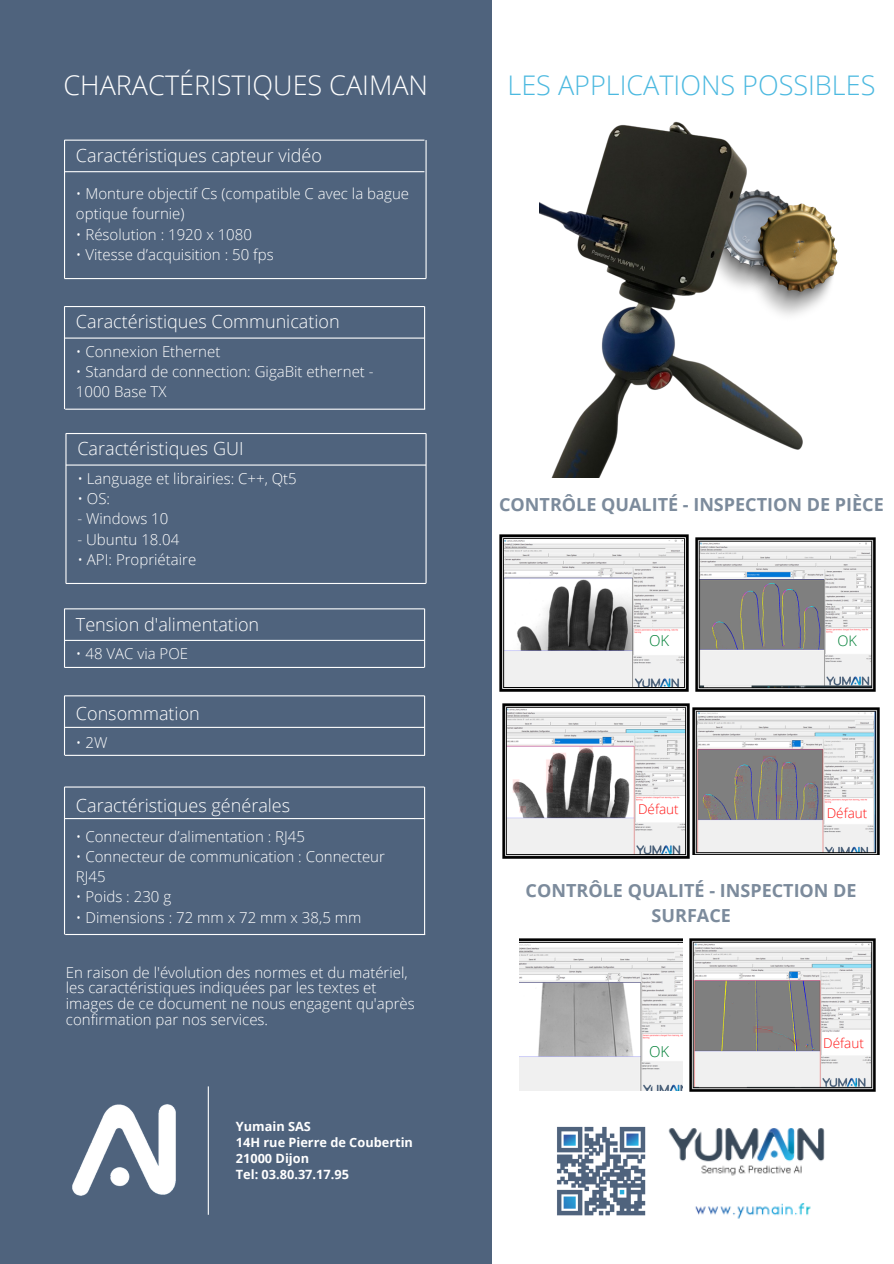
<style>
.page{position:relative;width:894px;height:1264px;background:#fff}
.page>*{position:absolute;margin:0;border:0;box-sizing:border-box;transform-origin:0 0}
.t1{font:300 27px "Open Sans";color:#4cb9e0}
.t2{font:300 27px "Open Sans";color:#fff}
.t3{font:300 18px "Open Sans";color:#fff}
.t4{font:700 18px/24.8px "Open Sans";color:#7c8b9c;text-align:center}
.t5{font:300 15px/20.2px "Open Sans";color:#fff}
.t6{font:300 15px "Open Sans";color:#008037}
.t7{font:300 14.55px "Open Sans";color:#008037}
.t8{font:300 13.5px "Open Sans";color:#ff1616}
.t9{font:700 12.75px "Open Sans";color:#fff}
</style>
<div class="page">
<div style="left:0;top:0;width:492px;height:1263px;background:#4f637d"></div>
<svg style="left:64px;top:140px;width:362px;height:139px"></svg>
<svg style="left:64px;top:608px;width:361px;height:60px"></svg>
<svg style="left:64px;top:695px;width:361px;height:61px"></svg>
<svg style="left:64px;top:786px;width:361px;height:149px"></svg>
<svg style="left:208px;top:1086px;width:1px;height:128px"></svg>
<img style="left:72px;top:1104px;width:104px;height:92px">
<svg style="left:64px;top:306px;width:361px;height:104px"></svg>
<svg style="left:65px;top:433px;width:361px;height:151px"></svg>
<img style="left:557px;top:1126px;width:268px;height:93px">
<img style="left:804px;top:204px;width:33px;height:108px">
<img style="left:539px;top:121px;width:265px;height:357px">
<img style="left:689px;top:938px;width:186px;height:153px">
<img style="left:499px;top:534px;width:189px;height:157px">
<img style="left:502px;top:703px;width:187px;height:155px">
<img style="left:695px;top:537px;width:180px;height:154px">
<img style="left:692px;top:707px;width:187px;height:147px">
<img style="left:519px;top:938px;width:163px;height:152px">
<p class="t2" style="left:63px;top:66px;width:366px">CHARACTÉRISTIQUES CAIMAN</p>
<p class="t3" style="left:76px;top:143px;width:247px">Caractéristiques capteur vidéo</p>
<p class="t5" style="left:76px;top:183px;width:334px">• Monture objectif Cs (compatible C avec la bague optique fournie)</p>
<p class="t5" style="left:76px;top:224px;width:177px">• Résolution : 1920 x 1080</p>
<p class="t5" style="left:76px;top:244px;width:199px">• Vitesse d’acquisition : 50 fps</p>
<p class="t3" style="left:76px;top:309px;width:265px">Caractéristiques Communication</p>
<p class="t5" style="left:76px;top:341px;width:146px">• Connexion Ethernet</p>
<p class="t5" style="left:76px;top:361px;width:299px">• Standard de connection: GigaBit ethernet -<br>1000 Base TX</p>
<p class="t3" style="left:77px;top:436px;width:167px">Caractéristiques GUI</p>
<p class="t5" style="left:77px;top:468px;width:221px">• Language et librairies: C++, Qt5</p>
<p class="t5" style="left:77px;top:488px;width:34px">• OS:</p>
<p class="t5" style="left:77px;top:508px;width:92px">- Windows 10</p>
<p class="t5" style="left:77px;top:528px;width:103px">- Ubuntu 18.04</p>
<p class="t5" style="left:77px;top:549px;width:120px">• API: Propriétaire</p>
<p class="t3" style="left:76px;top:611px;width:185px">Tension d'alimentation</p>
<p class="t5" style="left:76px;top:643px;width:114px">• 48 VAC via POE</p>
<p class="t3" style="left:76px;top:701px;width:125px">Consommation</p>
<p class="t5" style="left:76px;top:731px;width:33px">• 2W</p>
<p class="t3" style="left:76px;top:792px;width:216px">Caractéristiques générales</p>
<p class="t5" style="left:76px;top:825px;width:230px">• Connecteur d’alimentation : RJ45</p>
<p class="t5" style="left:76px;top:845px;width:310px">• Connecteur de communication : Connecteur<br>RJ45</p>
<p class="t5" style="left:76px;top:886px;width:97px">• Poids : 230 g</p>
<p class="t5" style="left:76px;top:906px;width:287px">• Dimensions : 72 mm x 72 mm x 38,5 mm</p>
<p class="t5" style="left:66px;top:963px;width:350px;line-height:15.8px">En raison de l'évolution des normes et du matériel, les caractéristiques indiquées par les textes et images de ce document ne nous engagent qu'après confirmation par nos services.</p>
<p class="t9" style="left:236px;top:1117px;width:76px">Yumain SAS</p>
<p class="t9" style="left:236px;top:1132px;width:178px">14H rue Pierre de Coubertin</p>
<p class="t9" style="left:236px;top:1148px;width:75px">21000 Dijon</p>
<p class="t9" style="left:236px;top:1164px;width:115px">Tel: 03.80.37.17.95</p>
<p class="t1" style="left:507px;top:66px;width:369px">LES APPLICATIONS POSSIBLES</p>
<p class="t4" style="left:499px;top:492px;width:386px">CONTRÔLE QUALITÉ - INSPECTION DE PIÈCE</p>
<p class="t6" style="left:648px;top:630px;width:22px">OK</p>
<p class="t7" style="left:837px;top:631px;width:21px">OK</p>
<p class="t8" style="left:638px;top:800px;width:42px">Défaut</p>
<p class="t8" style="left:826px;top:803px;width:42px">Défaut</p>
<p class="t4" style="left:525px;top:877px;width:332px">CONTRÔLE QUALITÉ - INSPECTION DE<br>SURFACE</p>
<p class="t6" style="left:648px;top:1040px;width:22px">OK</p>
<p class="t8" style="left:823px;top:1033px;width:42px">Défaut</p>
</div>
